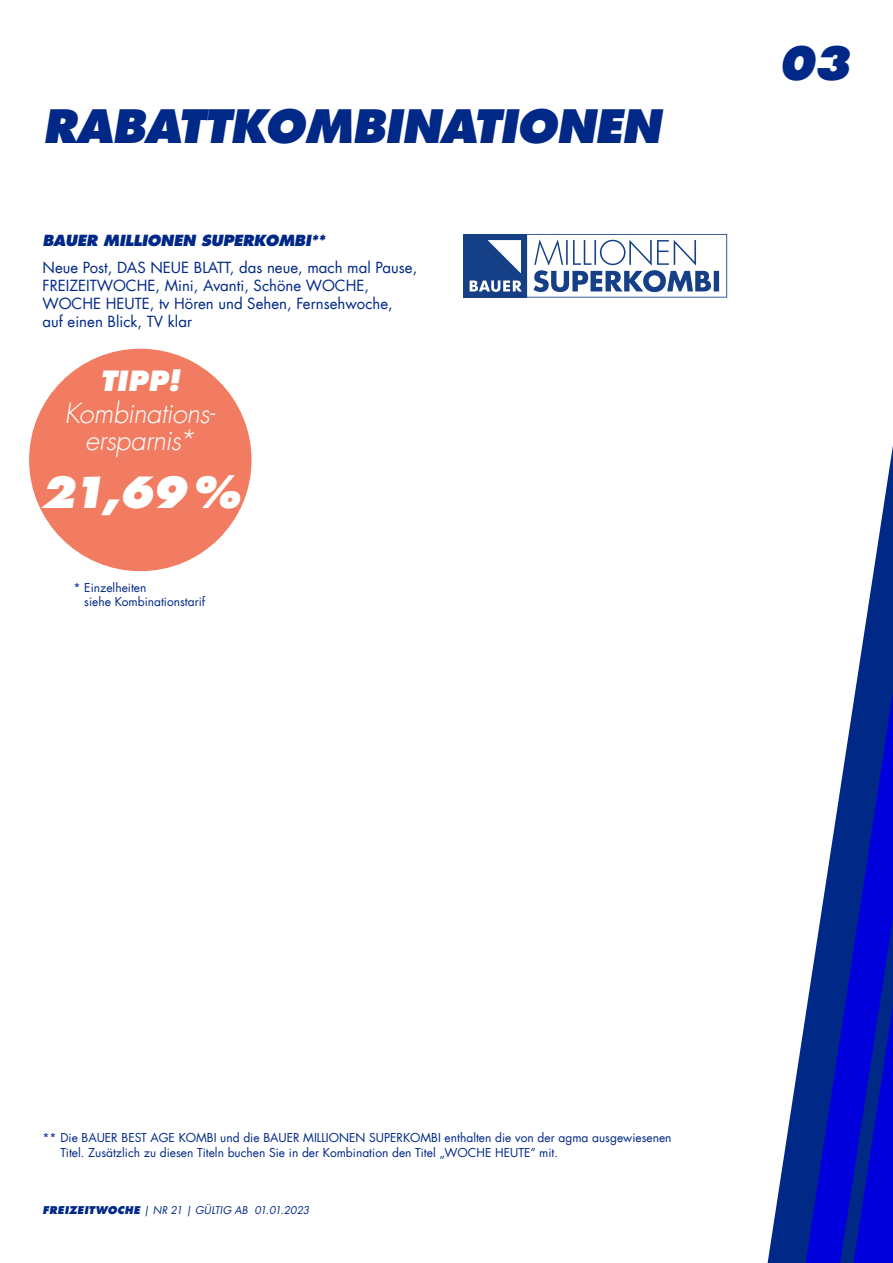
<style>
.page{position:relative;width:893px;height:1263px;background:#fff}
.page>*{position:absolute;margin:0;border:0;box-sizing:border-box;transform-origin:0 0}
.t1{font:italic 800 45px "Futura Com";letter-spacing:-.02em;color:#002887}
.t2{font:italic 800 42px "Futura Com";color:#fff}
.t3{font:italic 300 27.3px/27.3px "Futura Com";letter-spacing:-.02em;color:#fff;text-align:center}
.t4{font:italic 800 27.3px "Futura Com";color:#fff}
.t5{font:15px/18px "Futura Com";color:#002887}
.t6{font:italic 800 15px "Futura Com";letter-spacing:-.02em;color:#002887}
.t7{font:12px/14.4px "Futura Com";color:#002887}
.t8{font:italic 10.5px "Futura Com";color:#002887}
.s1{font-weight:800}
</style>
<div class="page">
<svg style="left:768px;top:445px;width:125px;height:818px"></svg>
<svg style="left:806px;top:692px;width:87px;height:571px"></svg>
<div style="left:463px;top:234px;width:64px;height:64px;background:#153f87"></div>
<svg style="left:470px;top:234px;width:257px;height:64px"></svg>
<div style="left:29px;top:349px;width:223px;height:222px;background:#f17c61;border-radius:50%"></div>
<h1 class="t1" style="left:43px;top:96px;width:620px">RABATTKOMBINATIONEN</h1>
<p class="t6" style="left:43px;top:230px;width:284px">BAUER MILLIONEN SUPERKOMBI**</p>
<p class="t5" style="left:43px;top:258px;width:376px">Neue Post, DAS NEUE BLATT, das neue, mach mal Pause, FREIZEITWOCHE, Mini, Avanti, Schöne WOCHE, WOCHE HEUTE, tv Hören und Sehen, Fernsehwoche,<br>auf einen Blick, TV klar</p>
<h3 class="t4" style="left:100px;top:362px;width:81px">TIPP!</h3>
<h3 class="t3" style="left:65px;top:399px;width:152px">Kombinations&shy;ersparnis*</h3>
<h2 class="t2" style="left:40px;top:463px;width:201px">21,69 %</h2>
<p class="t7" style="left:84px;top:580px;width:122px;text-indent:-11px">* Einzelheiten<br>siehe Kombinationstarif</p>
<h1 class="t1" style="left:778px;top:32px;width:74px">03</h1>
<p class="t7" style="left:60px;top:1130px;width:613px;text-indent:-18px">** Die BAUER BEST AGE KOMBI und die BAUER MILLIONEN SUPERKOMBI enthalten die von der agma ausgewiesenen<br>Titel. Zusätzlich zu diesen Titeln buchen Sie in der Kombination den Titel „WOCHE HEUTE” mit.</p>
<p class="t8" style="left:43px;top:1203px;width:268px"><span class="s1">FREIZEITWOCHE</span> | NR 21 | GÜLTIG AB 01.01.2023</p>
</div>
